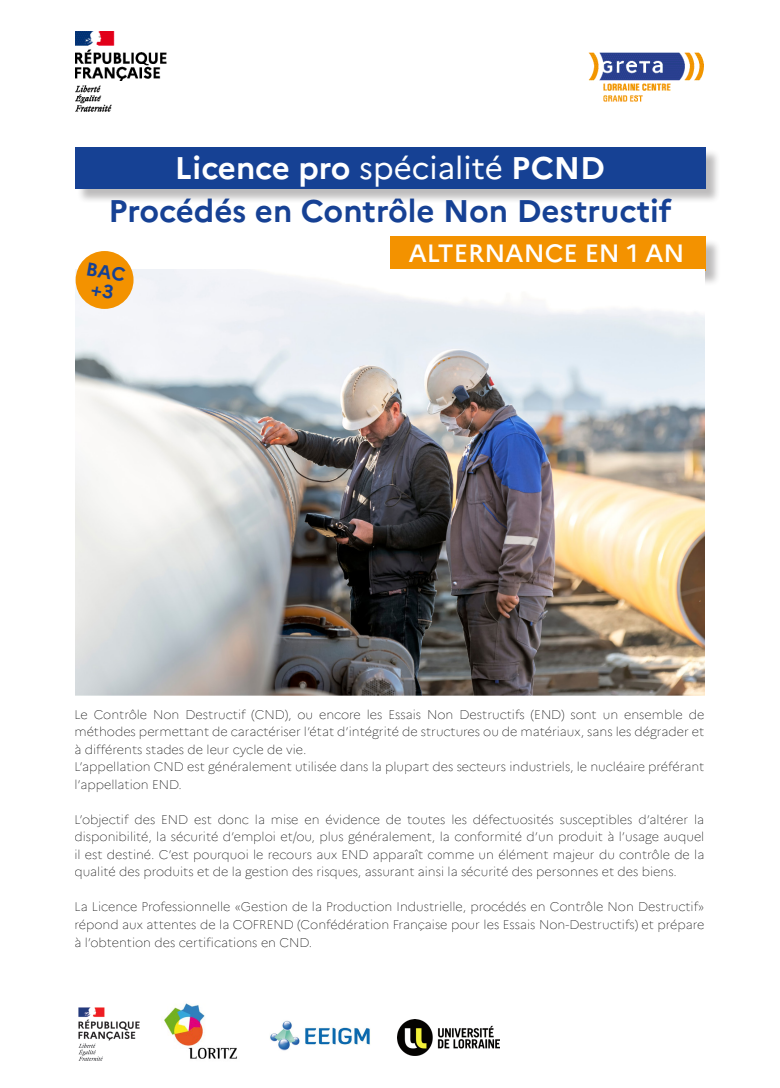
<style>
.page{position:relative;width:780px;height:1088px;background:#fff}
.page>*{position:absolute;margin:0;border:0;box-sizing:border-box;transform-origin:0 0}
.t1{font:700 31.25px "Marianne";color:#164194}
.t2{font:700 31.25px "Marianne";color:#fff}
.t3{font:500 25px "Marianne";color:#fff}
.t4{font:700 18.75px/18.8px "Marianne";color:#164194;text-align:center}
.t5{font:100 12.5px/17.5px "Marianne";color:#000;text-align:justify}
.s1{font-weight:400}
</style>
<div class="page">
<div style="left:392px;top:238px;width:329px;height:48px;background:#231f20;opacity:.3"></div>
<div style="left:390px;top:237px;width:315px;height:34px;background:#f39200"></div>
<div style="left:77px;top:149px;width:644px;height:55px;background:#231f20;opacity:.3"></div>
<div style="left:75px;top:147px;width:630px;height:42px;background:#164194"></div>
<img style="left:75px;top:32px;width:92px;height:80px">
<img style="left:588px;top:52px;width:115px;height:50px">
<img style="left:75px;top:269px;width:630px;height:426px">
<img style="left:78px;top:1007px;width:62px;height:54px">
<img style="left:164px;top:1003px;width:73px;height:56px">
<div style="left:76px;top:251px;width:57px;height:58px;background:#f39200;border-radius:50%"></div>
<img style="left:270px;top:1020px;width:100px;height:31px">
<img style="left:397px;top:1019px;width:103px;height:36px">
<p class="t2" style="left:175px;top:149px;width:431px">Licence pro <span class="s1">spécialité</span> PCND</p>
<p class="t1" style="left:108px;top:191px;width:564px">Procédés en Contrôle Non Destructif</p>
<p class="t3" style="left:408px;top:237px;width:278px">ALTERNANCE EN 1 AN</p>
<p class="t4" style="left:88px;top:259px;width:41px;rotate:10deg">BAC +3</p>
<p class="t5" style="left:74px;top:705px;width:631px">Le Contrôle Non Destructif (CND), ou encore les Essais Non Destructifs (END) sont un ensemble de méthodes permettant de caractériser l’état d’intégrité de structures ou de matériaux, sans les dégrader et à différents stades de leur cycle de vie.</p>
<p class="t5" style="left:74px;top:758px;width:631px">L’appellation CND est généralement utilisée dans la plupart des secteurs industriels, le nucléaire préférant l’appellation END.</p>
<p class="t5" style="left:74px;top:810px;width:631px">L’objectif des END est donc la mise en évidence de toutes les défectuosités susceptibles d’altérer la disponibilité, la sécurité d’emploi et/ou, plus généralement, la conformité d’un produit à l’usage auquel il est destiné. C’est pourquoi le recours aux END apparaît comme un élément majeur du contrôle de la qualité des produits et de la gestion des risques, assurant ainsi la sécurité des personnes et des biens.</p>
<p class="t5" style="left:74px;top:898px;width:631px">La Licence Professionnelle «Gestion de la Production Industrielle, procédés en Contrôle Non Destructif» répond aux attentes de la COFREND (Confédération Française pour les Essais Non-Destructifs) et prépare à l’obtention des certifications en CND.</p>
</div>
